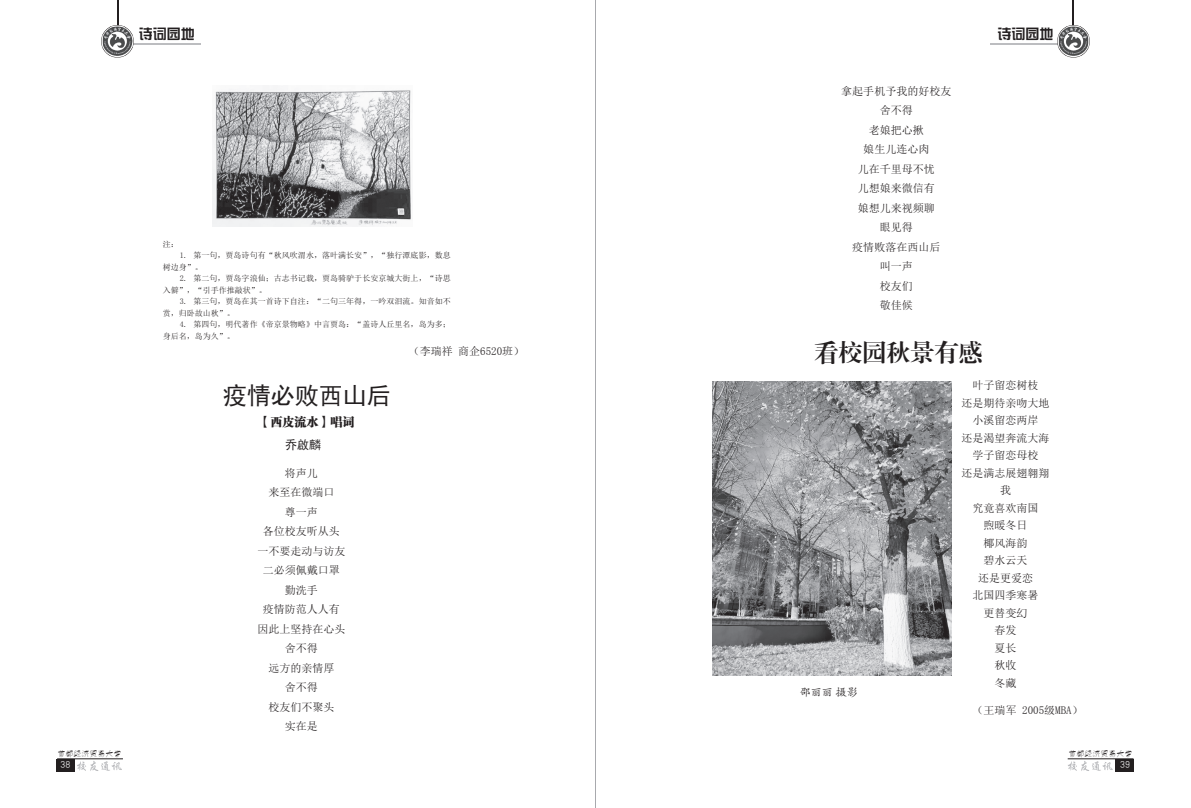
<style>
.page{position:relative;width:1191px;height:808px;background:#fff}
.page>*{position:absolute;margin:0;border:0;box-sizing:border-box;transform-origin:0 0}
.t1{font:24px "FZXBSJW GB1 0";color:#231f20}
.t2{font:24px "Sim Hei";color:#231f20}
.t3{font:14px "H Yk 1 gj";color:#231f20}
.t4{font:12px "FZCSJW GB1 0";color:#231f20}
.t5{font:12px "Sim Hei";color:#231f20}
.t6{font:11px/19.5px "Sim Sun";color:#231f20;text-align:center}
.t7{font:11px "FZKTJW GB1 0";color:#231f20}
.t8{font:10px "H Yg 2 gj";color:#fff}
.t9{font:8px/11.5px "Sim Sun";letter-spacing:.005em;color:#231f20}
.t10{font:8px "H Yg 4 gj";color:#231f20}
</style>
<div class="page">
<hr style="left:118px;top:0;width:1px;height:44px;background:#231f20">
<hr style="left:115px;top:44px;width:86px;height:1px;background:#bcbdc0">
<hr style="left:1067px;top:758px;width:66px;height:1px;background:#231f20">
<div style="left:1115px;top:758px;width:19px;height:13px;background:#231f20"></div>
<hr style="left:57px;top:758px;width:66px;height:1px;background:#231f20">
<div style="left:56px;top:758px;width:19px;height:13px;background:#231f20"></div>
<svg style="left:101px;top:25px;width:33px;height:33px"></svg>
<hr style="left:1072px;top:0;width:1px;height:44px;background:#231f20">
<hr style="left:990px;top:44px;width:91px;height:1px;background:#bcbdc0">
<svg style="left:1057px;top:25px;width:32px;height:33px"></svg>
<img style="left:1058px;top:26px;width:30px;height:30px">
<svg style="left:77px;top:761px;width:45px;height:10px"></svg>
<svg style="left:1068px;top:761px;width:44px;height:10px"></svg>
<hr style="left:595px;top:0;width:1px;height:808px;background:#a8a9ad">
<img style="left:712px;top:382px;width:239px;height:293px">
<img style="left:212px;top:88px;width:199px;height:139px">
<p class="t10" style="left:57px;top:750px;width:66px">首都经济贸易大学</p>
<p class="t8" style="left:60px;top:759px;width:12px">38</p>
<p class="t3" style="left:139px;top:27px;width:57px">诗词园地</p>
<p class="t3" style="left:997px;top:27px;width:57px">诗词园地</p>
<p class="t9" style="left:163px;top:238px;width:17px">注：</p>
<p class="t9" style="left:163px;top:249px;width:289px;text-indent:17px">1. 第一句，贾岛诗句有“秋风吹渭水，落叶满长安”，“独行潭底影，数息树边身”。</p>
<p class="t9" style="left:163px;top:272px;width:289px;text-indent:17px">2. 第二句，贾岛字浪仙；古志书记载，贾岛骑驴于长安京城大街上，“诗思入僻”，“引手作推敲状”。</p>
<p class="t9" style="left:163px;top:295px;width:289px;text-indent:17px">3. 第三句，贾岛在其一首诗下自注：“二句三年得，一吟双泪流。知音如不赏，归卧故山秋”。</p>
<p class="t9" style="left:163px;top:318px;width:289px;text-indent:17px">4. 第四句，明代著作《帝京景物略》中言贾岛：“盖诗人丘里名，岛为多；身后名，岛为久”。</p>
<h1 class="t2" style="left:223px;top:383px;width:169px">疫情必败西山后</h1>
<p class="t4" style="left:258px;top:415px;width:97px">【西皮流水】唱词</p>
<p class="t5" style="left:285px;top:439px;width:37px">乔啟麟</p>
<p class="t6" style="left:257px;top:463px;width:89px">将声儿<br>来至在微端口<br>尊一声<br>各位校友听从头一不要走动与访友二必须佩戴口罩勤洗手<br>疫情防范人人有因此上坚持在心头舍不得<br>远方的亲情厚<br>舍不得<br>校友们不聚头<br>实在是</p>
<p class="t6" style="left:409px;top:341px;width:117px">（李瑞祥 商企6520班）</p>
<p class="t6" style="left:841px;top:81px;width:111px">拿起手机予我的好校友舍不得<br>老娘把心揪<br>娘生儿连心肉<br>儿在千里母不忧<br>儿想娘来微信有<br>娘想儿来视频聊<br>眼见得<br>疫情败落在西山后<br>叫一声<br>校友们<br>敬佳候</p>
<h1 class="t1" style="left:814px;top:340px;width:169px">看校园秋景有感</h1>
<p class="t7" style="left:799px;top:686px;width:60px">邵丽丽 摄影</p>
<p class="t6" style="left:961px;top:377px;width:89px;line-height:17.5px">叶子留恋树枝<br>还是期待亲吻大地小溪留恋两岸<br>还是渴望奔流大海学子留恋母校<br>还是满志展翅翱翔我<br>究竟喜欢南国<br>煦暖冬日<br>椰风海韵<br>碧水云天<br>还是更爱恋<br>北国四季寒暑<br>更替变幻<br>春发<br>夏长<br>秋收<br>冬藏</p>
<p class="t6" style="left:972px;top:700px;width:111px">（王瑞军 2005级MBA）</p>
<p class="t10" style="left:1068px;top:750px;width:65px">首都经济贸易大学</p>
<p class="t8" style="left:1120px;top:759px;width:11px">39</p>
</div>
